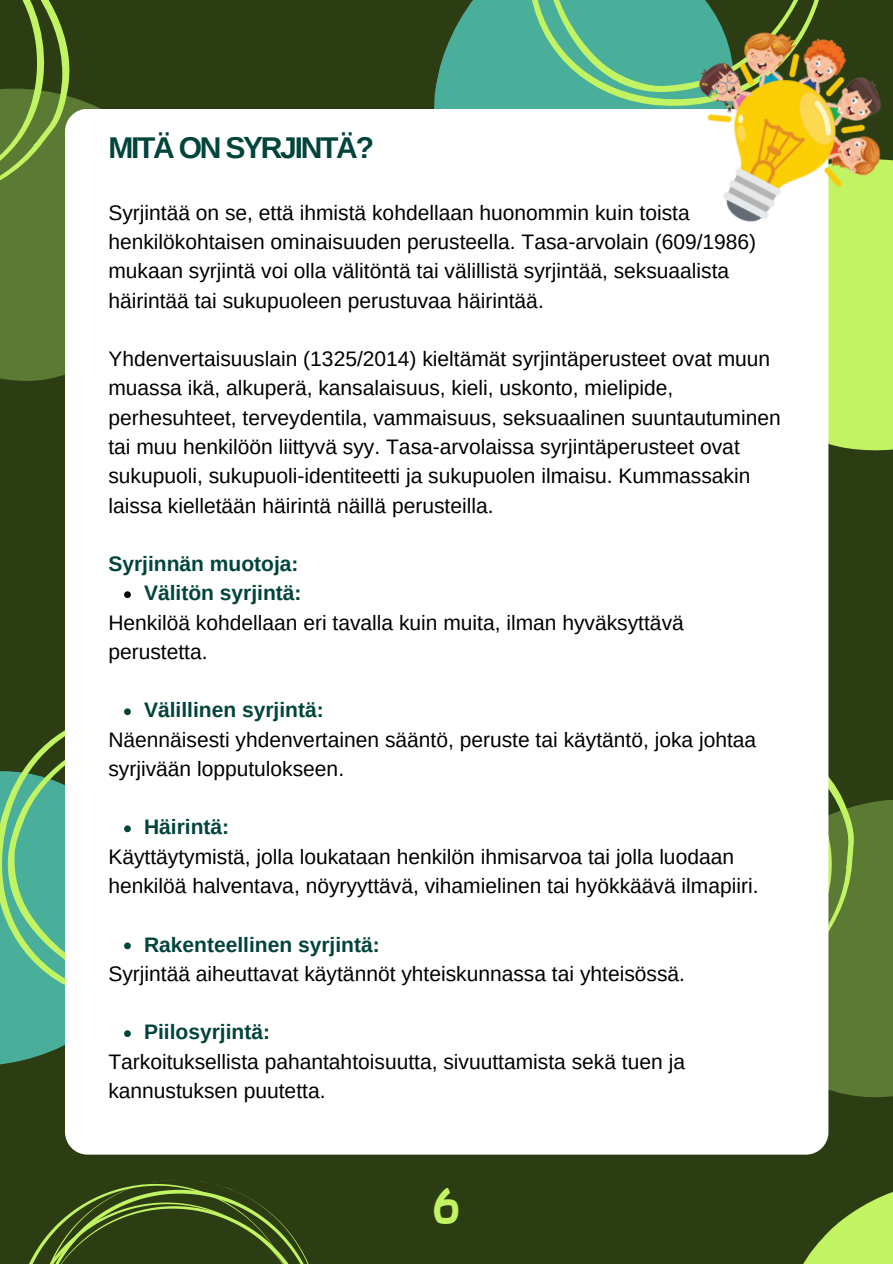
<style>
.page{position:relative;width:893px;height:1264px;background:#fff}
.page>*{position:absolute;margin:0;border:0;box-sizing:border-box;transform-origin:0 0}
.t1{font:46.5px "Luducudu";color:#c1f362}
.t2{font:700 30px "Arimo";letter-spacing:-.075em;color:#01443c}
.t3{font:21px/29.2px "Arimo";color:#000}
.t4{font:700 21px/29.2px "Arimo";color:#01443c;text-align:right}
</style>
<div class="page">
<div style="left:0;top:0;width:892px;height:1263px;background:#2c3d13"></div>
<div style="left:0;top:98px;width:101px;height:283px;background:#5b7b35"></div>
<svg style="left:0;top:0;width:73px;height:213px"></svg>
<svg style="left:23px;top:730px;width:42px;height:40px"></svg>
<svg style="left:659px;top:1077px;width:233px;height:78px"></svg>
<svg style="left:716px;top:1117px;width:176px;height:146px"></svg>
<svg style="left:828px;top:675px;width:62px;height:385px;fill:#5b7b35"></svg>
<svg style="left:434px;top:0;width:68px;height:109px;fill:#49af9a"></svg>
<svg style="left:828px;top:271px;width:64px;height:217px;fill:#c1f362"></svg>
<svg style="left:502px;top:0;width:11px;height:109px"></svg>
<svg style="left:513px;top:0;width:131px;height:109px;background:#58b792"></svg>
<div style="left:65px;top:109px;width:763px;height:1045px;background:#fff;border-radius:23px"></div>
<svg style="left:124px;top:591px;width:7px;height:7px"></svg>
<svg style="left:124px;top:708px;width:7px;height:7px"></svg>
<svg style="left:0;top:770px;width:131px;height:295px"></svg>
<svg style="left:29px;top:1179px;width:279px;height:84px"></svg>
<img style="left:644px;top:0;width:248px;height:271px">
<h2 class="t2" style="left:108px;top:131px;width:267px">MITÄ ON SYRJINTÄ?</h2>
<p class="t3" style="left:108px;top:198px;width:649px">Syrjintää on se, että ihmistä kohdellaan huonommin kuin toista henkilökohtaisen ominaisuuden perusteella. Tasa-arvolain (609/1986) mukaan syrjintä voi olla välitöntä tai välillistä syrjintää, seksuaalista häirintää tai sukupuoleen perustuvaa häirintää.</p>
<p class="t3" style="left:108px;top:344px;width:674px">Yhdenvertaisuuslain (1325/2014) kieltämät syrjintäperusteet ovat muun muassa ikä, alkuperä, kansalaisuus, kieli, uskonto, mielipide, perhesuhteet, terveydentila, vammaisuus, seksuaalinen suuntautuminen tai muu henkilöön liittyvä syy. Tasa-arvolaissa syrjintäperusteet ovat sukupuoli, sukupuoli-identiteetti ja sukupuolen ilmaisu. Kummassakin laissa kielletään häirintä näillä perusteilla.</p>
<p class="t4" style="left:108px;top:549px;width:195px">Syrjinnän muotoja:<br>Välitön syrjintä:</p>
<p class="t3" style="left:108px;top:607px;width:577px">Henkilöä kohdellaan eri tavalla kuin muita, ilman hyväksyttävä perustetta.</p>
<p class="t4" style="left:144px;top:695px;width:181px">Välillinen syrjintä:</p>
<p class="t3" style="left:108px;top:724px;width:649px">Näennäisesti yhdenvertainen sääntö, peruste tai käytäntö, joka johtaa syrjivään lopputulokseen.</p>
<p class="t4" style="left:144px;top:812px;width:87px">Häirintä:</p>
<p class="t3" style="left:108px;top:841px;width:651px">Käyttäytymistä, jolla loukataan henkilön ihmisarvoa tai jolla luodaan henkilöä halventava, nöyryyttävä, vihamielinen tai hyökkäävä ilmapiiri.</p>
<p class="t4" style="left:144px;top:929px;width:237px">Rakenteellinen syrjintä:</p>
<p class="t3" style="left:108px;top:958px;width:578px">Syrjintää aiheuttavat käytännöt yhteiskunnassa tai yhteisössä.</p>
<p class="t4" style="left:144px;top:1017px;width:127px">Piilosyrjintä:</p>
<p class="t3" style="left:108px;top:1046px;width:578px">Tarkoituksellista pahantahtoisuutta, sivuuttamista sekä tuen ja kannustuksen puutetta.</p>
<h1 class="t1" style="left:434px;top:1166px;width:27px">6</h1>
</div>
